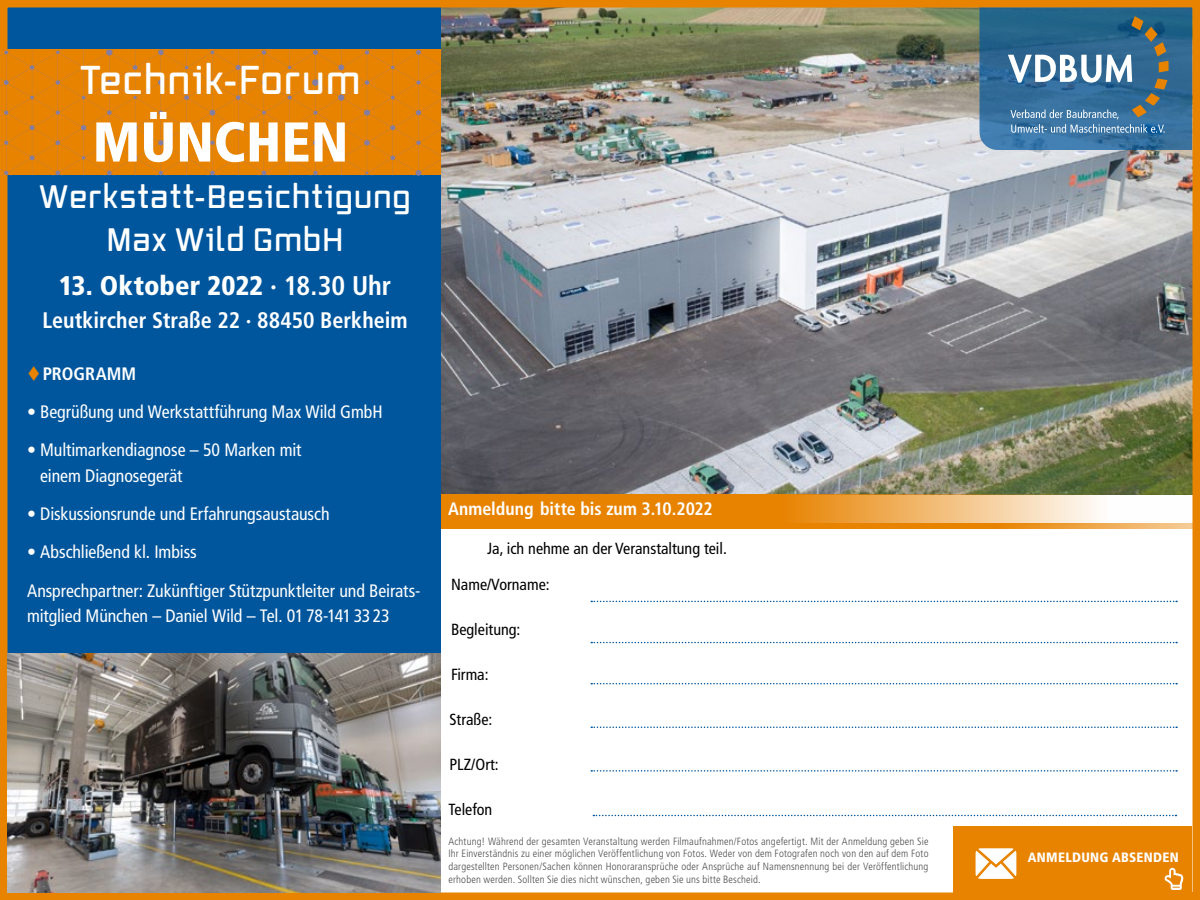
<style>
.page{position:relative;width:1200px;height:900px;background:#fff}
.page>*{position:absolute;margin:0;border:0;box-sizing:border-box;transform-origin:0 0}
.t1{font:900 condensed 55.95px "Frutiger LT Std";letter-spacing:.005em;color:#fff}
.t2{font:600 39px "Vox Round";letter-spacing:.035em;color:#fff}
.t3{font:600 31.5px "Vox Round";letter-spacing:.045em;color:#fff}
.t4{font:900 condensed 27px "Frutiger LT Std";color:#fff}
.t5{font:700 condensed 22.5px "Frutiger LT Std";color:#fff}
.t6{font:condensed 18px/25.5px "Frutiger LT Std";letter-spacing:-.005em;color:#fff}
.t7{font:700 condensed 18px "Frutiger LT Std";color:#fff}
.Lauftext{font:condensed 16.05px "Frutiger LT Std";color:#000}
.t8{font:900 condensed 13.5px "Frutiger LT Std";letter-spacing:.025em;color:#fff}
.t9{font:300 condensed 10.5px/12.6px "Frutiger LT Std";letter-spacing:.015em;color:#4d4d4d;text-align:justify}
.s1{font-weight:700}
.s2{color:#e88300}
</style>
<div class="page">
<img style="left:441px;top:9px;width:750px;height:485px">
<svg style="left:441px;top:494px;width:750px;height:30px;background:#eda84e"></svg>
<div style="left:0;top:0;width:441px;height:898px;background:#00569d"></div>
<div style="left:0;top:0;width:1200px;height:900px;border:8px solid #e88300"></div>
<svg style="left:591px;top:601px;width:586px;height:1px"></svg>
<svg style="left:591px;top:642px;width:586px;height:1px"></svg>
<svg style="left:591px;top:683px;width:586px;height:1px"></svg>
<svg style="left:591px;top:727px;width:586px;height:1px"></svg>
<svg style="left:591px;top:770px;width:586px;height:2px"></svg>
<svg style="left:593px;top:815px;width:583px;height:1px"></svg>
<div style="left:953px;top:826px;width:239px;height:66px;background:#e88300"></div>
<svg style="left:976px;top:848px;width:40px;height:31px"></svg>
<svg style="left:1165px;top:868px;width:18px;height:22px"></svg>
<svg style="left:441px;top:524px;width:751px;height:5px;background:#e98c13"></svg>
<svg style="left:0;top:50px;width:441px;height:125px;background:#e38207"></svg>
<img style="left:8px;top:654px;width:433px;height:238px">
<svg style="left:980px;top:8px;width:212px;height:142px;background:#42759a"></svg>
<p class="t2" style="left:81px;top:54px;width:281px">Technik-Forum</p>
<p class="t1" style="left:93px;top:108px;width:257px">MÜNCHEN</p>
<p class="t3" style="left:39px;top:176px;width:373px">Werkstatt-Besichtigung</p>
<p class="t3" style="left:107px;top:219px;width:238px">Max Wild GmbH</p>
<p class="t4" style="left:59px;top:269px;width:334px">13. Oktober 2022 <span class="s1">· 18.30 Uhr</span></p>
<p class="t5" style="left:42px;top:307px;width:367px">Leutkircher Straße 22 · 88450 Berkheim</p>
<p class="t7" style="left:27px;top:363px;width:111px"><span class="s2">▼</span>PROGRAMM</p>
<p class="t6" style="left:27px;top:399px;width:357px">• Begrüßung und Werkstattführung Max Wild GmbH</p>
<p class="t6" style="left:40px;top:437px;width:263px;text-indent:-13px">• Multimarkendiagnose – 50 Marken mit einem Diagnosegerät</p>
<p class="t6" style="left:27px;top:501px;width:304px">• Diskussionsrunde und Erfahrungsaustausch</p>
<p class="t6" style="left:27px;top:539px;width:171px">• Abschließend kl. Imbiss</p>
<p class="t6" style="left:27px;top:578px;width:395px">Ansprechpartner: Zukünftiger Stützpunktleiter und Beirats&shy;mitglied München – Daniel Wild – Tel. 01 78-141 33 23</p>
<p class="t7" style="left:448px;top:498px;width:266px">Anmeldung bitte bis zum 3.10.2022</p>
<p class="Lauftext" style="left:487px;top:540px;width:241px">Ja, ich nehme an der Veranstaltung teil.</p>
<p class="Lauftext" style="left:451px;top:575px;width:100px">Name/Vorname:</p>
<p class="Lauftext" style="left:451px;top:620px;width:71px">Begleitung:</p>
<p class="Lauftext" style="left:451px;top:665px;width:39px">Firma:</p>
<p class="Lauftext" style="left:449px;top:710px;width:44px">Straße:</p>
<p class="Lauftext" style="left:450px;top:755px;width:51px">PLZ/Ort:</p>
<p class="Lauftext" style="left:449px;top:800px;width:45px">Telefon</p>
<p class="t9" style="left:448px;top:835px;width:482px">Achtung! Während der gesamten Veranstaltung werden Filmaufnahmen/Fotos angefertigt. Mit der Anmeldung geben Sie Ihr Einverständnis zu einer möglichen Veröffentlichung von Fotos. Weder von dem Fotografen noch von den auf dem Foto dargestellten Personen/Sachen können Honoraransprüche oder Ansprüche auf Namensnennung bei der Veröffentlichung erhoben werden. Sollten Sie dies nicht wünschen, geben Sie uns bitte Bescheid.</p>
<p class="t8" style="left:1028px;top:849px;width:152px">ANMELDUNG ABSENDEN</p>
</div>
